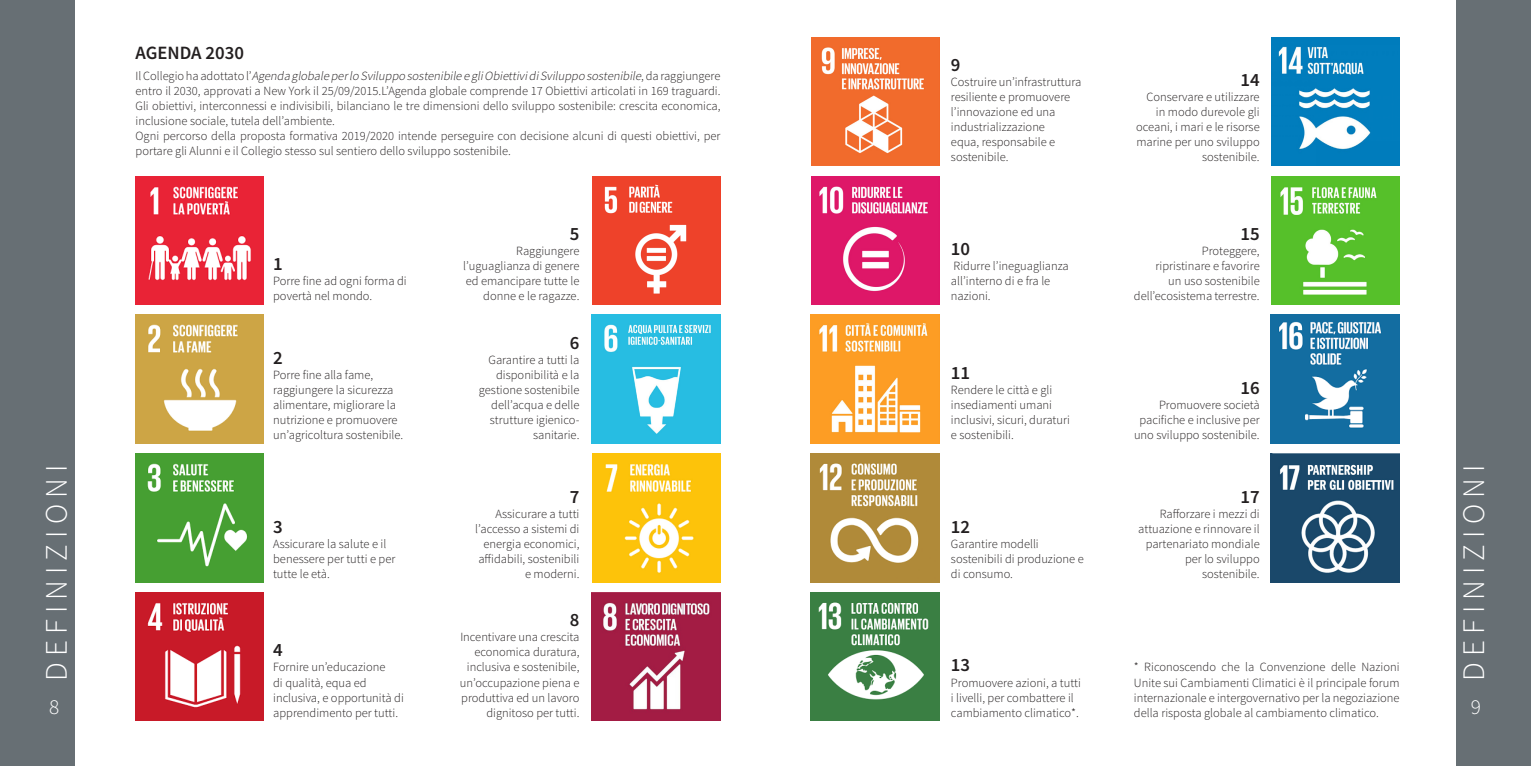
<style>
.page{position:relative;width:1531px;height:766px;background:#fff}
.page>*{position:absolute;margin:0;border:0;box-sizing:border-box;transform-origin:0 0}
.t1{font:300 31.25px "Source Sans Pro";color:#fff}
.t2{font:300 21.25px "Source Sans Pro";color:#fff}
.t3{font:600 18.75px "Source Sans Pro";color:#231f20}
.t4{font:300 12.5px/15px "Source Sans Pro";color:#231f20}
.s1{font-style:italic}
</style>
<div class="page">
<div style="left:0;top:0;width:74px;height:765px;background:#676f74"></div>
<div style="left:1456px;top:0;width:75px;height:765px;background:#676f74"></div>
<img style="left:136px;top:176px;width:128px;height:128px">
<img style="left:136px;top:315px;width:128px;height:128px">
<img style="left:136px;top:453px;width:128px;height:129px">
<img style="left:136px;top:592px;width:128px;height:128px">
<img style="left:592px;top:176px;width:128px;height:128px">
<img style="left:592px;top:315px;width:128px;height:128px">
<img style="left:592px;top:453px;width:128px;height:129px">
<img style="left:592px;top:592px;width:128px;height:128px">
<img style="left:811px;top:37px;width:128px;height:128px">
<img style="left:810px;top:315px;width:129px;height:128px">
<img style="left:810px;top:453px;width:129px;height:129px">
<img style="left:1271px;top:37px;width:128px;height:128px">
<img style="left:1271px;top:176px;width:128px;height:128px">
<img style="left:1270px;top:315px;width:129px;height:128px">
<img style="left:1270px;top:453px;width:129px;height:129px">
<img style="left:810px;top:592px;width:129px;height:128px">
<img style="left:811px;top:176px;width:128px;height:129px">
<p class="t3" style="left:136px;top:41px;width:110px">AGENDA 2030</p>
<p class="t4" style="left:136px;top:69px;width:586px;text-align:justify">I l C o l l e g i o h a a d o tta to l ’<span class="s1">Agenda globale perlo Sviluppo sostenibile e gliObiettividiSviluppo sostenibile</span>, d a ra gg i u n ge re entro il 2030, approvati a New York il 25/09/2015.L’Agenda globale comprende 17 Obiettivi articolati in 169 traguardi.<br>Gli obiettivi, interconnessi e indivisibili, bilanciano le tre dimensioni dello sviluppo sostenibile: crescita economica, inclusione sociale, tutela dell’ambiente.</p>
<p class="t4" style="left:136px;top:129px;width:586px">Ogni percorso della proposta formativa 2019/2020 intende perseguire con decisione alcuni di questi obiettivi, per portare gli Alunni e il Collegio stesso sul sentiero dello sviluppo sostenibile.</p>
<p class="t3" style="left:273px;top:252px;width:11px">1</p>
<p class="t4" style="left:273px;top:273px;width:135px">Porre fine ad ogni forma di povertà nel mondo.</p>
<p class="t3" style="left:273px;top:345px;width:11px">2</p>
<p class="t4" style="left:273px;top:367px;width:132px">Porre fine alla fame, raggiungere la sicurezza alimentare, migliorare la nutrizione e promuovere un’agricoltura sostenibile.</p>
<p class="t3" style="left:570px;top:222px;width:11px">5</p>
<p class="t4" style="left:463px;top:243px;width:118px;text-align:right">Raggiungere l’uguaglianza di genere ed emancipare tutte le donne e le ragazze.</p>
<p class="t3" style="left:570px;top:330px;width:11px">6</p>
<p class="t4" style="left:479px;top:352px;width:102px;text-align:right">Garantire a tutti la disponibilità e la gestione sostenibile dell’acqua e delle strutture igienico&shy;sanitarie.</p>
<p class="t3" style="left:951px;top:53px;width:11px">9</p>
<p class="t4" style="left:951px;top:74px;width:132px">Costruire un’infrastruttura resiliente e promuovere l’innovazione ed una industrializzazione<br>equa, responsabile e sostenibile.</p>
<p class="t3" style="left:951px;top:237px;width:21px">10</p>
<p class="t4" style="left:951px;top:258px;width:119px">Ridurre l’ineguaglianza all’interno di e fra le nazioni.</p>
<p class="t3" style="left:951px;top:360px;width:21px">11</p>
<p class="t4" style="left:951px;top:382px;width:120px">Rendere le città e gli insediamenti umani inclusivi, sicuri, duraturi e sostenibili.</p>
<p class="t3" style="left:1240px;top:68px;width:21px">14</p>
<p class="t4" style="left:1136px;top:89px;width:125px;text-align:right">Conservare e utilizzare in modo durevole gli oceani, i mari e le risorse marine per uno sviluppo sostenibile.</p>
<p class="t3" style="left:1240px;top:222px;width:21px">15</p>
<p class="t4" style="left:1134px;top:243px;width:127px;text-align:right">Proteggere,<br>ripristinare e favorire<br>un uso sostenibile dell’ecosistema terrestre.</p>
<p class="t3" style="left:1240px;top:375px;width:21px">16</p>
<p class="t4" style="left:1134px;top:397px;width:127px;text-align:right">Promuovere società pacifiche e inclusive per uno sviluppo sostenibile.</p>
<h1 class="t1" style="left:38px;top:681px;width:218px;rotate:-90deg">D E F I N I Z I O N I</h1>
<h1 class="t1" style="left:1454px;top:681px;width:218px;rotate:-90deg">D E F I N I Z I O N I</h1>
<h2 class="t2" style="left:49px;top:693px;width:12px">8</h2>
<h2 class="t2" style="left:1471px;top:693px;width:12px">9</h2>
<p class="t3" style="left:570px;top:484px;width:11px">7</p>
<p class="t4" style="left:475px;top:506px;width:106px;text-align:right">Assicurare a tutti l’accesso a sistemi di energia economici,</p>
<p class="t4" style="left:478px;top:551px;width:103px;text-align:right">affidabili, sostenibili e moderni.</p>
<p class="t3" style="left:570px;top:608px;width:11px">8</p>
<p class="t4" style="left:460px;top:629px;width:121px;text-align:right">Incentivare una crescita economica duratura, inclusiva e sostenibile,</p>
<p class="t4" style="left:460px;top:674px;width:121px;text-align:right">un’occupazione piena e produttiva ed un lavoro dignitoso per tutti.</p>
<p class="t3" style="left:1240px;top:484px;width:21px">17</p>
<p class="t4" style="left:1138px;top:506px;width:123px;text-align:right">Rafforzare i mezzi di attuazione e rinnovare il partenariato mondiale per lo sviluppo sostenibile.</p>
<p class="t3" style="left:273px;top:514px;width:11px">3</p>
<p class="t4" style="left:273px;top:536px;width:124px">Assicurare la salute e il benessere per tutti e per tutte le età.</p>
<p class="t3" style="left:951px;top:514px;width:21px">12</p>
<p class="t4" style="left:951px;top:536px;width:134px">Garantire modelli sostenibili di produzione e di consumo.</p>
<p class="t3" style="left:273px;top:638px;width:11px">4</p>
<p class="t4" style="left:273px;top:659px;width:132px">Fornire un’educazione<br>di qualità, equa ed inclusiva, e opportunità di apprendimento per tutti.</p>
<p class="t3" style="left:951px;top:653px;width:21px">13</p>
<p class="t4" style="left:951px;top:674px;width:132px">Promuovere azioni, a tutti i livelli, per combattere il cambiamento climatico*.</p>
<p class="t4" style="left:1134px;top:659px;width:267px;text-align:justify">* Riconoscendo che la Convenzione delle Nazioni Unite sui Cambiamenti Climatici è il principale forum internazionale e intergovernativo per la negoziazione della risposta globale al cambiamento climatico.</p>
</div>
